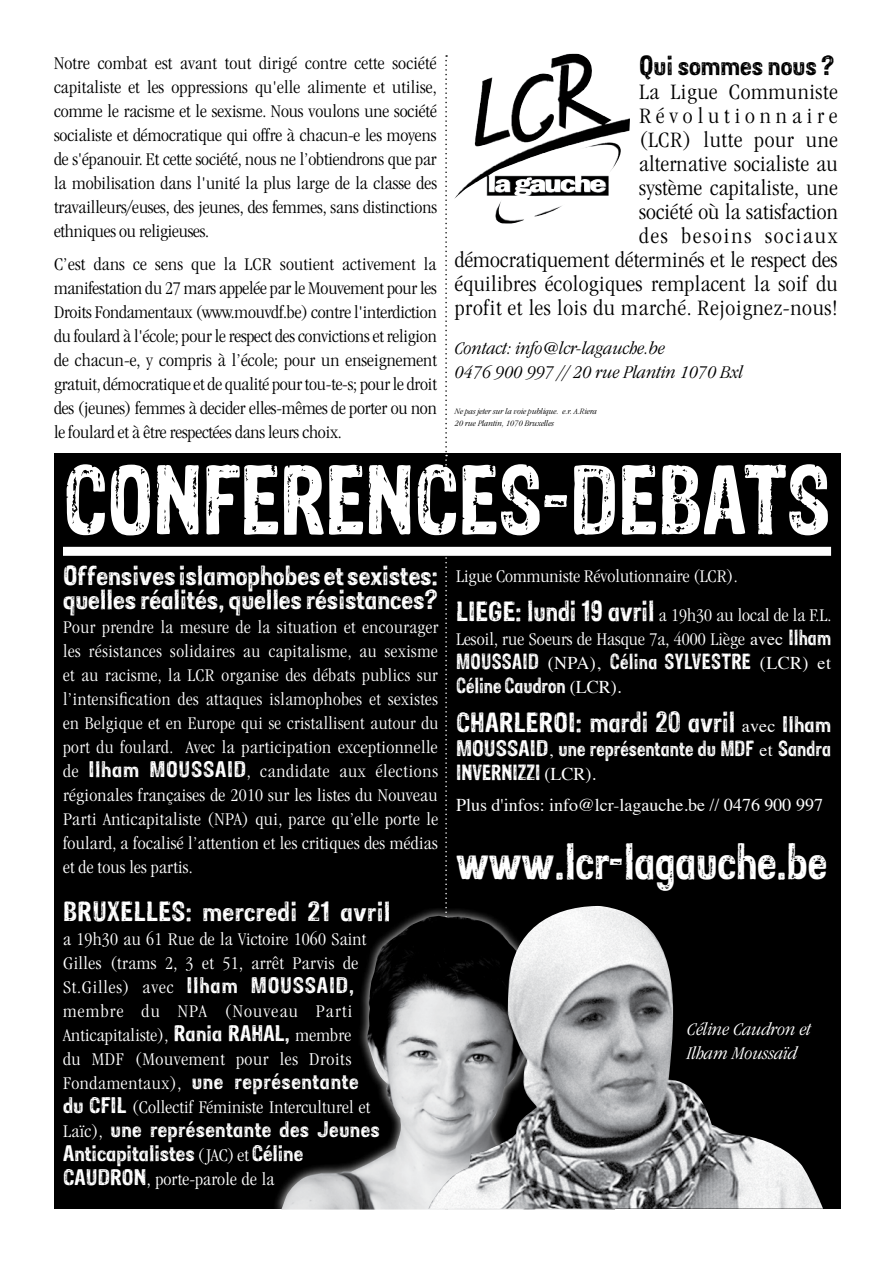
<style>
.page{position:relative;width:893px;height:1263px;background:#fff}
.page>*{position:absolute;margin:0;border:0;box-sizing:border-box;transform-origin:0 0}
.t1{font:80.55px "Sans Culottes";letter-spacing:-.005em;color:#fff}
.t2{font:42px "Sans Culottes";letter-spacing:-.005em;color:#fff}
.t3{font:24px "Sans Culottes";letter-spacing:.01em;color:#fff}
.t4{font:300 condensed 22.8px/24px "ITC Garamond Std";letter-spacing:.015em;color:#000;text-align:right;scale:1.11 1}
.t5{font:22.8px/24px "Sans Culottes";color:#fff;scale:1.11 1}
.t6{font:22.8px "Sans Culottes";letter-spacing:.02em;color:#fff;scale:1.11 1}
.t7{font:22.8px "Sans Culottes";color:#000;scale:1.11 1}
.t8{font:300 condensed 18.6px/24px "ITC Garamond Std";letter-spacing:-.01em;color:#000;text-align:justify;scale:1.11 1}
.t9{font:300 condensed 18.6px/24px "ITC Garamond Std";letter-spacing:.01em;color:#fff;text-align:justify;scale:1.07 1}
.t10{font:300 condensed 18.6px/24px "ITC Garamond Std";letter-spacing:.01em;color:#fff;scale:1.11 1}
.t11{font:18.6px/24px "Sans Culottes";letter-spacing:.02em;color:#fff;scale:1.11 1}
.t12{font:italic 300 condensed 18.6px/24px "ITC Garamond Std";color:#000;scale:1.11 1}
.t13{font:italic 300 condensed 18.6px/24px "ITC Garamond Std";color:#fff;scale:1.11 1}
.t14{font:18px/24px "Sans Culottes";letter-spacing:.005em;color:#fff}
.t15{font:18px "Times";color:#fff}
.t16{font:italic 300 condensed 8.55px/12px "ITC Garamond Std";color:#000;scale:1.11 1}
.s1{font-family:"Sans Culottes";font-weight:400;font-stretch:normal}
.s2{font-family:"ITC Garamond Std";font-weight:300;font-stretch:condensed}
.s3{font-family:"Sans Culottes";font-weight:400;font-stretch:normal;font-size:22.8px}
.s4{font-family:"Sans Culottes";font-weight:400;font-stretch:normal;font-size:24px}
.s5{font-family:"Times";font-weight:400;font-stretch:normal;font-size:18px}
.s6{font-family:"Sans Culottes";font-weight:400;font-stretch:normal;font-size:18px}
.s7{font-family:"Times"}
.s8{font-size:22.8px}
.s9{font-family:"Times";font-size:18px}
.s10{font-size:18.6px}
</style>
<div class="page">
<img style="left:454px;top:54px;width:176px;height:145px">
<div style="left:54px;top:453px;width:786px;height:756px;background:#000"></div>
<svg style="left:445px;top:55px;width:2px;height:849px"></svg>
<div style="left:272px;top:906px;width:351px;height:313px;background:#fff;opacity:.85"></div>
<img style="left:281px;top:916px;width:334px;height:293px">
<img style="left:428px;top:906px;width:395px;height:302px">
<div style="left:63px;top:469px;width:768px;height:88px;background:#000"></div>
<div style="left:63px;top:547px;width:768px;height:9px;background:#fff"></div>
<p class="t8" style="left:54px;top:51px;width:347px">Notre combat est avant tout dirigé contre cette société capitaliste et les oppressions qu'elle alimente et utilise, comme le racisme et le sexisme. Nous voulons une société socialiste et démocratique qui offre à chacun-e les moyens de s'épanouir. Et cette société, nous ne l’obtiendrons que par la mobilisation dans l'unité la plus large de la classe des travailleurs/euses, des jeunes, des femmes, sans distinctions ethniques ou religieuses.</p>
<p class="t8" style="left:54px;top:252px;width:346px">C’est dans ce sens que la LCR soutient activement la manifestation du 27 mars appelée par le Mouvement pour les Droits Fondamentaux (www.mouvdf.be) contre l'interdiction du foulard à l'école; pour le respect des convictions et religion de chacun-e, y compris à l’école; pour un enseignement gratuit, démocratique et de qualité pour tou-te-s; pour le droit des (jeunes) femmes à decider elles-mêmes de porter ou non le foulard et à être respectées dans leurs choix.</p>
<p class="t7" style="left:639px;top:49px;width:178px">Qui sommes nous ?</p>
<p class="t4" style="left:455px;top:80px;width:347px">La Ligue Communiste<br>Révolutionnaire<br>(LCR) lutte pour une<br>alternative socialiste au<br>système capitaliste, une<br>société où la satisfaction<br>des besoins sociaux<br>démocratiquement déterminés et le respect des équilibres écologiques remplacent la soif du profit et les lois du marché. Rejoignez-nous!</p>
<p class="t12" style="left:455px;top:336px;width:261px">Contact: info@lcr-lagauche.be<br>0476 900 997 // 20 rue Plantin 1070 Bxl</p>
<p class="t16" style="left:455px;top:405px;width:130px">Ne pas jeter sur la voie publique. e.r. A.Riera<br>20 rue Plantin, 1070 Bruxelles</p>
<h1 class="t1" style="left:63px;top:440px;width:769px">CONFERENCES-DEBATS</h1>
<p class="t5" style="left:63px;top:563px;width:339px">Offensives islamophobes et sexistes: quelles réalités, quelles résistances?</p>
<p class="t9" style="left:63px;top:615px;width:352px">Pour prendre la mesure de la situation et encourager les résistances solidaires au capitalisme, au sexisme et au racisme, la LCR organise des débats publics sur l’intensification des attaques islamophobes et sexistes en Belgique et en Europe qui se cristallisent autour du port du foulard. Avec la participation exceptionnelle de <span class="s1">Ilham MOUSSAID</span>, candidate aux élections régionales françaises de 2010 sur les listes du Nouveau Parti Anticapitaliste (NPA) qui, parce qu’elle porte le foulard, a focalisé l’attention et les critiques des médias et de tous les partis.</p>
<p class="t6" style="left:63px;top:895px;width:296px">BRUXELLES: mercredi 21 avril</p>
<p class="t10" style="left:63px;top:927px;width:275px">a 19h30 au 61 Rue de la Victoire 1060 Saint Gilles (trams 2, 3 et 51, arrêt Parvis de St.Gilles) avec <span class="s1">Ilham MOUSSAID, </span>membre du NPA (Nouveau Parti Anticapitaliste), <span class="s1">Rania RAHAL,</span> membre du MDF (Mouvement pour les Droits</p>
<p class="t11" style="left:63px;top:1069px;width:268px"><span class="s2">Fondamentaux),</span> une représentante</p>
<p class="t10" style="left:63px;top:1095px;width:278px"><span class="s1">du CFIL</span> (Collectif Féministe Interculturel et</p>
<p class="t11" style="left:63px;top:1117px;width:287px"><span class="s2">Laïc),</span> une représentante des Jeunes<br>Anticapitalistes <span class="s2">(JAC) et</span> Céline</p>
<p class="t10" style="left:63px;top:1167px;width:192px"><span class="s1">CAUDRON</span>, porte-parole de la</p>
<p class="t10" style="left:456px;top:557px;width:340px;line-height:38.8px">Ligue Communiste Révolutionnaire (LCR).<br><span class="s3">LIEGE:</span> <span class="s4">lundi 19 avril</span> a 19h30 au local de la F.L.</p>
<p class="t10" style="left:456px;top:627px;width:339px">Lesoil, rue Soeurs de Hasque 7a, 4000 Liège <span class="s5">avec</span> <span class="s6">Ilham</span></p>
<p class="t14" style="left:456px;top:649px;width:376px">MOUSSAID <span class="s7">(NPA),</span> Célina SYLVESTRE <span class="s7">(LCR) et<br></span>Céline Caudron <span class="s7">(LCR).</span></p>
<p class="t3" style="left:456px;top:704px;width:376px"><span class="s8">CHARLEROI:</span> mardi 20 avril <span class="s9">avec</span> <span class="s10">Ilham</span></p>
<p class="t14" style="left:456px;top:736px;width:376px"><span class="s10">MOUSSAID</span><span class="s7">,</span> une représentante du MDF <span class="s7">et</span> Sandra<br>INVERNIZZI <span class="s7">(LCR).</span></p>
<p class="t15" style="left:456px;top:788px;width:368px">Plus d'infos: info@lcr-lagauche.be // 0476 900 997</p>
<h2 class="t2" style="left:456px;top:830px;width:373px">www.lcr-lagauche.be</h2>
<p class="t13" style="left:687px;top:1017px;width:113px">Céline Caudron et<br>Ilham Moussaïd</p>
</div>
